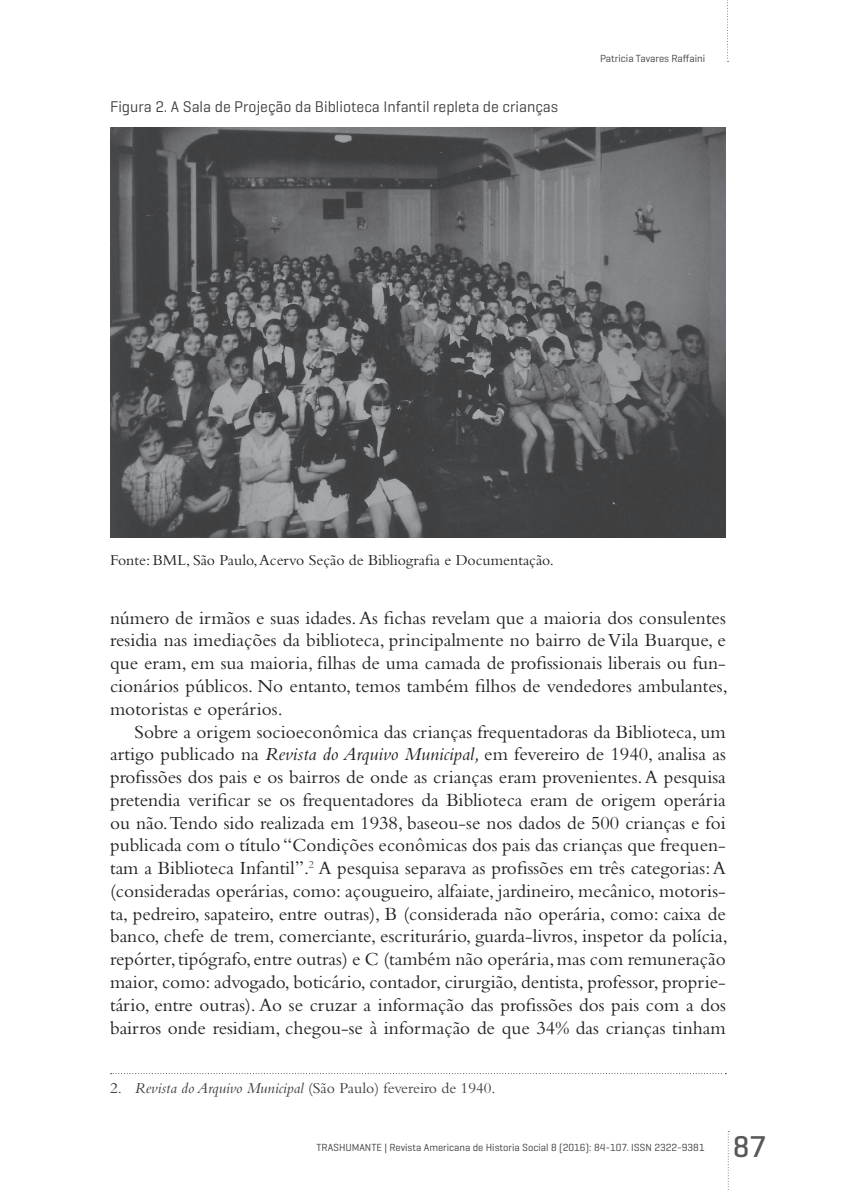
<style>
.page{position:relative;width:843px;height:1191px;background:#fff}
.page>*{position:absolute;margin:0;border:0;box-sizing:border-box;transform-origin:0 0}
.t1{font:500 30.62px "Geogrotesque";color:#57585a}
.t2{font:19.25px/22.8px "Bembo Std";color:#231f20;text-align:justify}
.t3{font:15.75px "Geogrotesque";color:#3e3e3f}
.t4{font:15.75px "Bembo Std";color:#231f20}
.t5{font:15.75px "Bembo Std";color:#3e3e3f}
.t6{font:10.5px "Geogrotesque";color:#3e3e3f}
.s1{font-style:italic}
</style>
<div class="page">
<svg style="left:727px;top:1131px;width:1px;height:59px"></svg>
<svg style="left:727px;top:0;width:1px;height:62px"></svg>
<img style="left:110px;top:127px;width:615px;height:410px">
<p class="t3" style="left:110px;top:97px;width:449px">Figura 2. A Sala de Projeção da Biblioteca Infantil repleta de crianças</p>
<p class="t6" style="left:599px;top:52px;width:106px">Patricia Tavares Raffaini</p>
<p class="t4" style="left:110px;top:551px;width:445px">Fonte: BML, São Paulo, Acervo Seção de Bibliografia e Documentação.</p>
<p class="t2" style="left:110px;top:606px;width:619px">número de irmãos e suas idades. As fichas revelam que a maioria dos consulentes residia nas imediações da biblioteca, principalmente no bairro de Vila Buarque, e que eram, em sua maioria, filhas de uma camada de profissionais liberais ou fun&shy;cionários públicos. No entanto, temos também filhos de vendedores ambulantes, motoristas e operários.</p>
<p class="t2" style="left:110px;top:719px;width:619px;text-indent:25px">Sobre a origem socioeconômica das crianças frequentadoras da Biblioteca, um artigo publicado na <span class="s1">Revista do Arquivo Municipal,</span> em fevereiro de 1940, analisa as profissões dos pais e os bairros de onde as crianças eram provenientes. A pesquisa pretendia verificar se os frequentadores da Biblioteca eram de origem operária ou não. Tendo sido realizada em 1938, baseou-se nos dados de 500 crianças e foi publicada com o título “Condições econômicas dos pais das crianças que frequen&shy;tam a Biblioteca Infantil”.<sup>2</sup> A pesquisa separava as profissões em três categorias: A (consideradas operárias, como: açougueiro, alfaiate, jardineiro, mecânico, motoris&shy;ta, pedreiro, sapateiro, entre outras), B (considerada não operária, como: caixa de banco, chefe de trem, comerciante, escriturário, guarda-livros, inspetor da polícia, repórter, tipógrafo, entre outras) e C (também não operária, mas com remuneração maior, como: advogado, boticário, contador, cirurgião, dentista, professor, proprie&shy;tário, entre outras). Ao se cruzar a informação das profissões dos pais com a dos bairros onde residiam, chegou-se à informação de que 34% das crianças tinham</p>
<p class="t5" style="left:110px;top:1078px;width:387px">2. <span class="s1">Revista do Arquivo Municipal</span> (São Paulo) fevereiro de 1940.</p>
<p class="t6" style="left:316px;top:1140px;width:389px">TRASHUMANTE | Revista Americana de Historia Social 8 (2016): 84-107. ISSN 2322-9381</p>
<h1 class="t1" style="left:732px;top:1126px;width:35px">87</h1>
</div>
